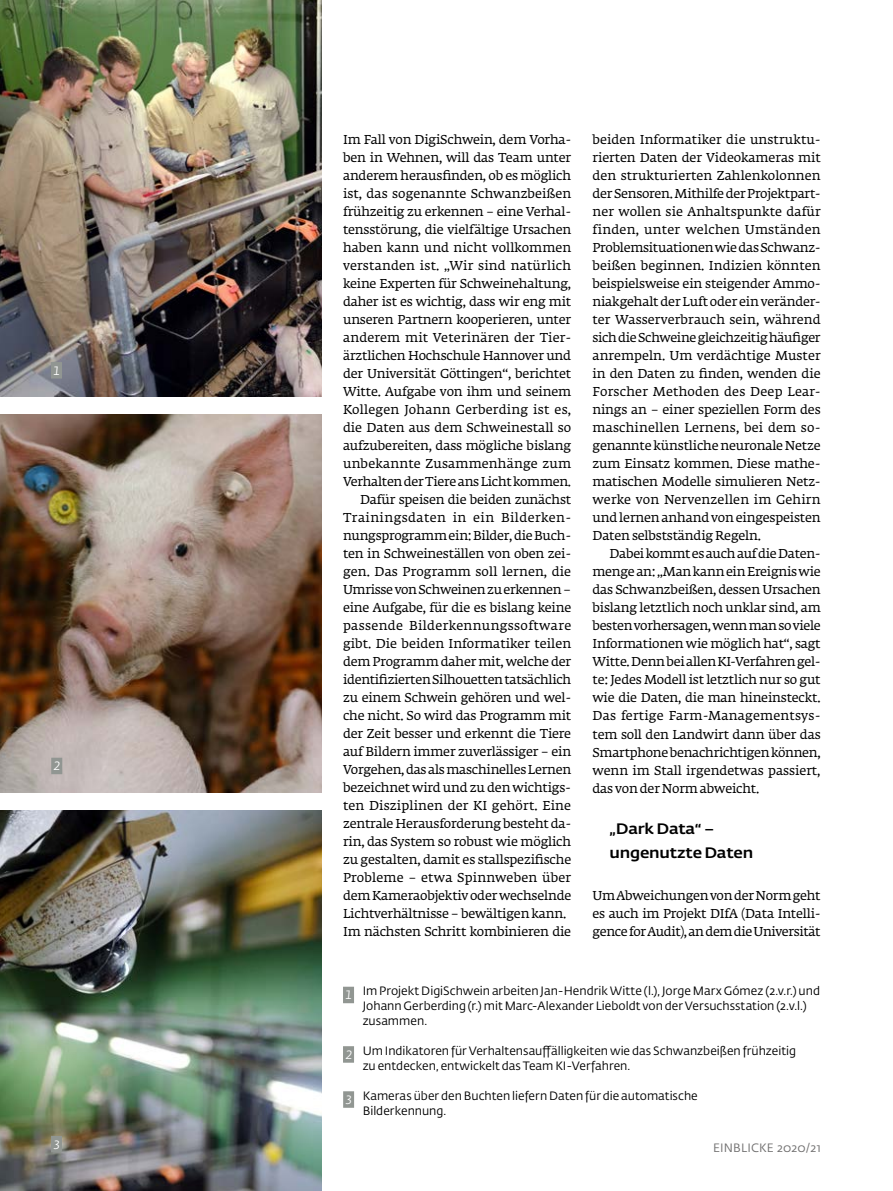
<style>
.page{position:relative;width:893px;height:1191px;background:#fff}
.page>*{position:absolute;margin:0;border:0;box-sizing:border-box;transform-origin:0 0}
.t1{font:500 15px/24px "Fedra Sans Std";letter-spacing:-.01em;color:#000;scale:1.1 1}
.t2{font:12.75px/18px "Fedra Serif A Std";letter-spacing:-.015em;color:#000;text-align:justify}
.t3{font:12.75px "Fedra Serif A Std";letter-spacing:.015em;color:#000}
.t4{font:12.75px "Fedra Serif A Std";letter-spacing:.005em;color:#000}
.t5{font:12.75px "Fedra Serif A Std";letter-spacing:.02em;color:#000}
.t6{font:12.75px "Fedra Serif A Std";letter-spacing:.03em;color:#000}
.t7{font:12.75px "Fedra Serif A Std";letter-spacing:.035em;color:#000}
.t8{font:12.75px "Fedra Serif A Std";letter-spacing:.01em;color:#000}
.t9{font:12px/15px "Fedra Sans Std";color:#000}
.t10{font:12px "Fedra Sans Std";letter-spacing:.015em;color:#706f6f}
.t11{font:italic 12px "Fedra Sans Std";color:#fff}
</style>
<div class="page">
<img style="left:0;top:414px;width:322px;height:378px">
<img style="left:0;top:0;width:322px;height:396px">
<img style="left:0;top:810px;width:322px;height:381px">
<div style="left:343px;top:986px;width:11px;height:17px;background:#919692"></div>
<div style="left:343px;top:1046px;width:11px;height:16px;background:#919692"></div>
<div style="left:343px;top:1091px;width:11px;height:16px;background:#919692"></div>
<div style="left:51px;top:362px;width:11px;height:16px;background:#919692"></div>
<div style="left:51px;top:757px;width:11px;height:17px;background:#919692"></div>
<div style="left:51px;top:1135px;width:11px;height:17px;background:#919692"></div>
<p class="t11" style="left:53px;top:363px;width:9px">1</p>
<p class="t11" style="left:53px;top:759px;width:9px">2</p>
<p class="t11" style="left:53px;top:1137px;width:9px">3</p>
<p class="t2" style="left:343px;top:132px;width:230px">Im Fall von DigiSchwein, dem Vorha-</p>
<p class="t2" style="left:343px;top:150px;width:230px">ben in Wehnen, will das Team unter</p>
<p class="t2" style="left:343px;top:168px;width:230px">anderem herausfinden, ob es möglich</p>
<p class="t4" style="left:343px;top:185px;width:230px">ist, das sogenannte Schwanzbeißen</p>
<p class="t2" style="left:343px;top:204px;width:230px">frühzeitig zu erkennen – eine Verhal-</p>
<p class="t2" style="left:343px;top:222px;width:230px">tensstörung, die vielfältige Ursachen</p>
<p class="t4" style="left:343px;top:239px;width:230px">haben kann und nicht vollkommen</p>
<p class="t3" style="left:343px;top:257px;width:230px">verstanden ist. „Wir sind natürlich</p>
<p class="t2" style="left:343px;top:276px;width:230px">keine Experten für Schweinehaltung,</p>
<p class="t2" style="left:343px;top:294px;width:230px">daher ist es wichtig, dass wir eng mit</p>
<p class="t2" style="left:343px;top:312px;width:230px">unseren Partnern kooperieren, unter</p>
<p class="t3" style="left:343px;top:329px;width:230px">anderem mit Veterinären der Tier-</p>
<p class="t2" style="left:343px;top:348px;width:230px">ärztlichen Hochschule Hannover und</p>
<p class="t2" style="left:343px;top:366px;width:230px">der Universität Göttingen“, berichtet</p>
<p class="t2" style="left:343px;top:384px;width:230px">Witte. Aufgabe von ihm und seinem</p>
<p class="t5" style="left:343px;top:401px;width:230px">Kollegen Johann Gerberding ist es,</p>
<p class="t2" style="left:343px;top:420px;width:230px">die Daten aus dem Schweinestall so</p>
<p class="t2" style="left:343px;top:438px;width:230px">aufzubereiten, dass mögliche bislang</p>
<p class="t3" style="left:343px;top:455px;width:230px">unbekannte Zusammenhänge zum</p>
<p class="t2" style="left:343px;top:474px;width:230px">Verhalten der Tiere ans Licht kommen.</p>
<p class="t2" style="left:360px;top:492px;width:213px">Dafür speisen die beiden zunächst</p>
<p class="t7" style="left:343px;top:509px;width:230px">Trainingsdaten in ein Bilderken-</p>
<p class="t2" style="left:343px;top:528px;width:230px">nungsprogramm ein: Bilder, die Buch-</p>
<p class="t2" style="left:343px;top:546px;width:230px">ten in Schweineställen von oben zei-</p>
<p class="t8" style="left:343px;top:563px;width:230px">gen. Das Programm soll lernen, die</p>
<p class="t2" style="left:343px;top:582px;width:230px">Umrisse von Schweinen zu erkennen –</p>
<p class="t2" style="left:343px;top:600px;width:230px">eine Aufgabe, für die es bislang keine</p>
<p class="t6" style="left:343px;top:617px;width:230px">passende Bilderkennungssoftware</p>
<p class="t4" style="left:343px;top:635px;width:230px">gibt. Die beiden Informatiker teilen</p>
<p class="t2" style="left:343px;top:654px;width:230px">dem Programm daher mit, welche der</p>
<p class="t2" style="left:343px;top:672px;width:230px">identifizierten Silhouetten tatsächlich</p>
<p class="t2" style="left:343px;top:690px;width:230px">zu einem Schwein gehören und wel-</p>
<p class="t2" style="left:343px;top:708px;width:230px">che nicht. So wird das Programm mit</p>
<p class="t2" style="left:343px;top:726px;width:230px">der Zeit besser und erkennt die Tiere</p>
<p class="t2" style="left:343px;top:744px;width:230px">auf Bildern immer zuverlässiger – ein</p>
<p class="t2" style="left:343px;top:762px;width:230px">Vorgehen, das als maschinelles Lernen</p>
<p class="t2" style="left:343px;top:780px;width:230px">bezeichnet wird und zu den wichtigs-</p>
<p class="t3" style="left:343px;top:798px;width:230px">ten Disziplinen der KI gehört. Eine</p>
<p class="t2" style="left:343px;top:816px;width:230px">zentrale Herausforderung besteht da-</p>
<p class="t2" style="left:343px;top:834px;width:230px">rin, das System so robust wie möglich</p>
<p class="t2" style="left:343px;top:852px;width:230px">zu gestalten, damit es stallspezifische</p>
<p class="t3" style="left:343px;top:870px;width:230px">Probleme – etwa Spinnweben über</p>
<p class="t2" style="left:343px;top:888px;width:230px">dem Kameraobjektiv oder wechselnde</p>
<p class="t2" style="left:343px;top:906px;width:225px">Lichtverhältnisse – bewältigen kann.</p>
<p class="t2" style="left:343px;top:924px;width:230px">Im nächsten Schritt kombinieren die</p>
<p class="t2" style="left:592px;top:132px;width:230px">beiden Informatiker die unstruktu&shy;rierten Daten der Videokameras mit den strukturierten Zahlenkolonnen der Sensoren. Mithilfe der Projektpart&shy;ner wollen sie Anhaltspunkte dafür finden, unter welchen Umständen Problemsituationen wie das Schwanz&shy;beißen beginnen. Indizien könnten beispielsweise ein steigender Ammo&shy;niakgehalt der Luft oder ein veränder&shy;ter Wasserverbrauch sein, während sich die Schweine gleichzeitig häufiger anrempeln. Um verdächtige Muster in den Daten zu finden, wenden die Forscher Methoden des Deep Lear&shy;nings an – einer speziellen Form des maschinellen Lernens, bei dem so&shy;genannte künstliche neuronale Netze zum Einsatz kommen. Diese mathe&shy;matischen Modelle simulieren Netz&shy;werke von Nervenzellen im Gehirn und lernen anhand von eingespeisten Daten selbstständig Regeln.</p>
<p class="t2" style="left:592px;top:546px;width:230px;text-indent:17px">Dabei kommt es auch auf die Daten&shy;menge an: „Man kann ein Ereignis wie das Schwanzbeißen, dessen Ursachen bislang letztlich noch unklar sind, am besten vorhersagen, wenn man so viele Informationen wie möglich hat“, sagt Witte. Denn bei allen KI-Verfahren gel&shy;te: Jedes Modell ist letztlich nur so gut wie die Daten, die man hineinsteckt.<br>Das fertige Farm-Managementsys&shy;tem soll den Landwirt dann über das Smartphone benachrichtigen können, wenn im Stall irgendetwas passiert, das von der Norm abweicht.</p>
<p class="t1" style="left:609px;top:817px;width:132px">„Dark Data“ – ungenutzte Daten</p>
<p class="t2" style="left:592px;top:888px;width:230px">Um Abweichungen von der Norm geht es auch im Projekt DIfA (Data Intelli&shy;gence for Audit), an dem die Universität</p>
<p class="t11" style="left:345px;top:988px;width:9px">1</p>
<p class="t11" style="left:345px;top:1047px;width:9px">2</p>
<p class="t11" style="left:345px;top:1092px;width:9px">3</p>
<p class="t9" style="left:363px;top:983px;width:459px">Im Projekt DigiSchwein arbeiten Jan-Hendrik Witte (l.), Jorge Marx Gómez (2.v.r.) und<br>Johann Gerberding (r.) mit Marc-Alexander Lieboldt von der Versuchsstation (2.v.l.) zusammen.</p>
<p class="t9" style="left:363px;top:1043px;width:435px">Um Indikatoren für Verhaltensauffälligkeiten wie das Schwanzbeißen frühzeitig zu entdecken, entwickelt das Team KI-Verfahren.</p>
<p class="t9" style="left:363px;top:1088px;width:337px">Kameras über den Buchten liefern Daten für die automatische<br>Bilderkennung.</p>
<p class="t10" style="left:713px;top:1141px;width:109px">EINBLICKE 2020/21</p>
</div>
